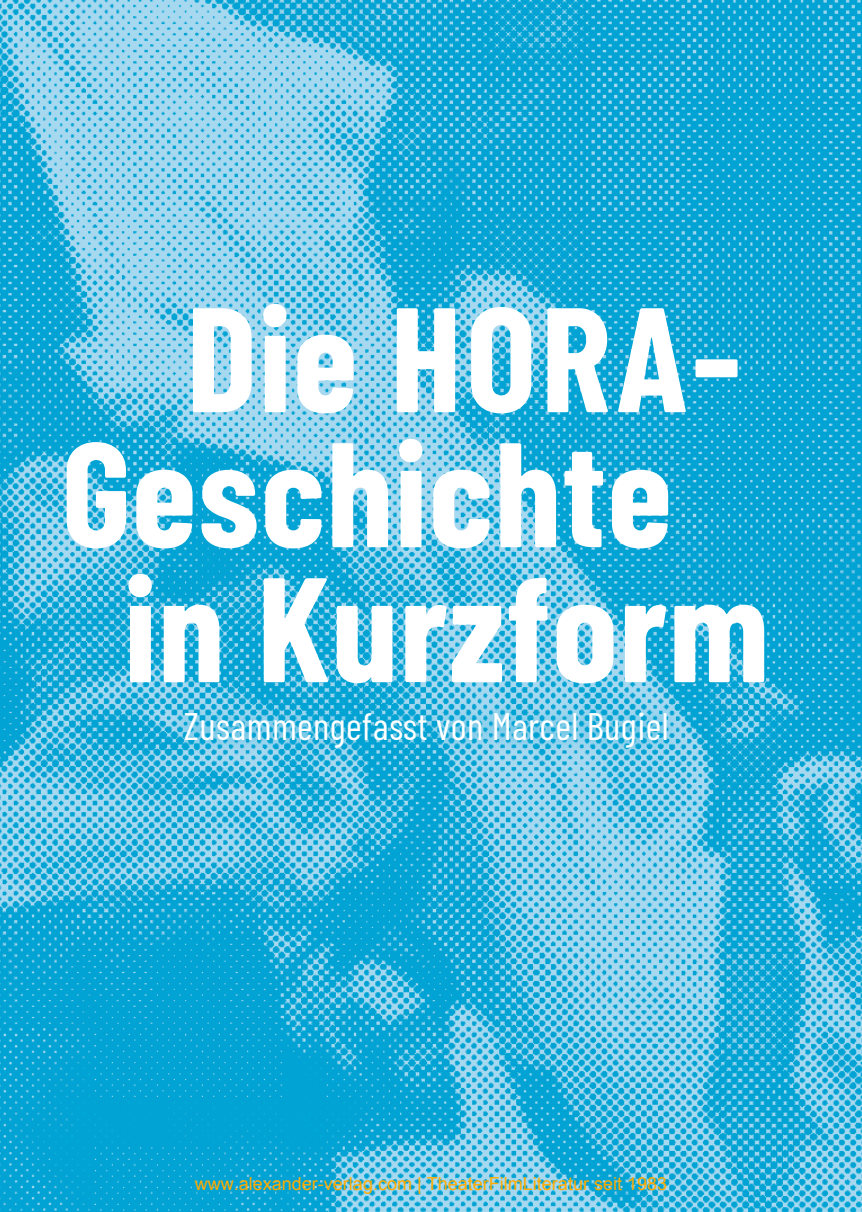
<style>
.page{position:relative;width:862px;height:1212px;background:#fff}
.page>*{position:absolute;margin:0;border:0;box-sizing:border-box;transform-origin:0 0}
.t1{font:700 148.5px "Barlow Condensed";letter-spacing:.01em;color:#fff}
.t2{font:38.25px "Barlow Condensed";letter-spacing:.01em;color:#fff}
.t3{font:18px "Arial";color:#ffab00}
</style>
<div class="page">
<img style="left:0;top:0;width:861px;height:1212px">
<div style="left:170px;top:699px;width:509px;height:61px;background:#00a3d3;opacity:.75"></div>
<h1 class="t1" style="left:186px;top:253px;width:556px">Die HORA-</h1>
<h1 class="t1" style="left:62px;top:388px;width:611px">Geschichte</h1>
<h1 class="t1" style="left:124px;top:523px;width:646px">in Kurzform</h1>
<h2 class="t2" style="left:184px;top:699px;width:486px">Zusammengefasst von Marcel Bugiel</h2>
<p class="t3" style="left:195px;top:1171px;width:473px">www.alexander-verlag.com | TheaterFilmLiteratur seit 1983</p>
</div>
